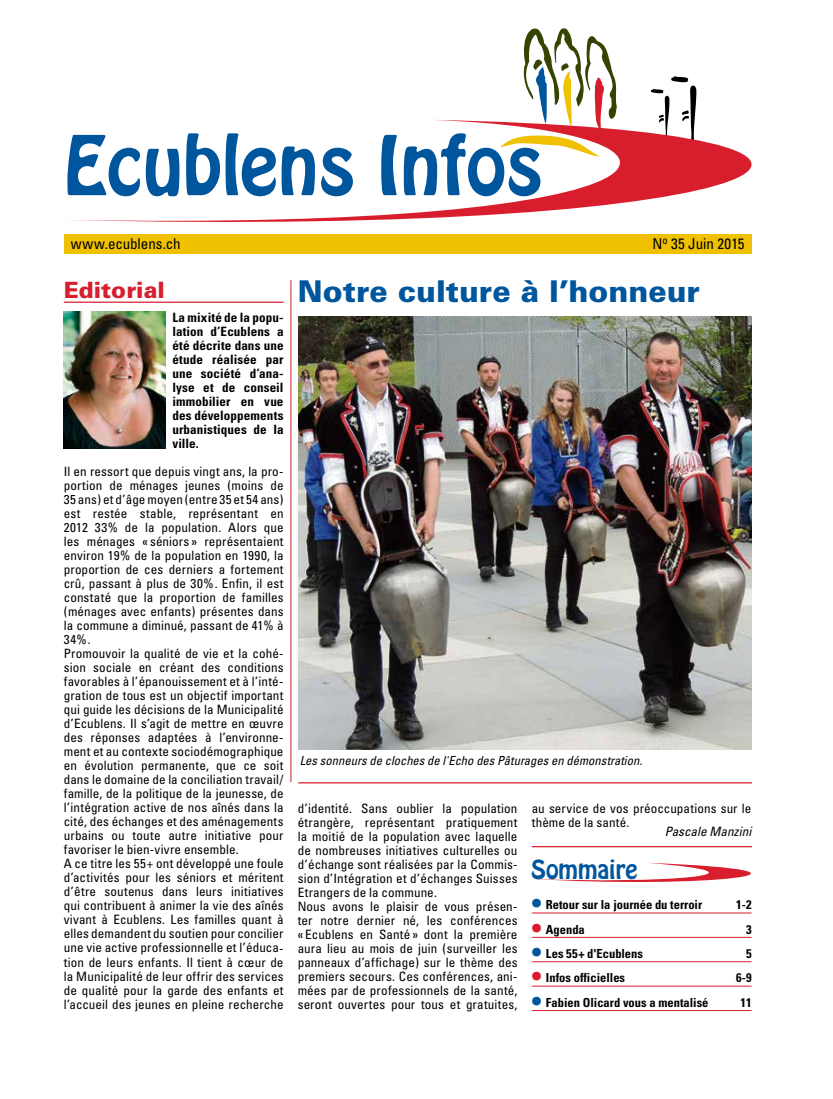
<style>
.page{position:relative;width:833px;height:1099px;background:#fff}
.page>*{position:absolute;margin:0;border:0;box-sizing:border-box;transform-origin:0 0}
.t1{font:72.5px "Hobo";color:#00569d}
.t2{font:900 30px "Univers";color:#00569d}
.t3{font:23.12px "Hobo Std";color:#00569d}
.t4{font:900 22.5px "Univers";color:#d81e2d}
.t5{font:condensed 15px "Univers";color:#000}
.t6{font:condensed 12.88px/14px "Univers";letter-spacing:.005em;color:#000}
.t7{font:700 condensed 12.88px/14px "Univers";letter-spacing:.005em;color:#000;text-align:justify}
.t8{font:italic condensed 12.88px "Univers";color:#000}
.t9{font:700 condensed 12.5px "Univers";color:#000}
.t10{font:italic condensed 12.5px "Univers";letter-spacing:.005em;color:#000}
.s1{font-family:"Universal Newswith Comm Pi";font-weight:400;font-stretch:normal;font-size:17.5px;color:#00569d}
.s2{font-family:"Universal Newswith Comm Pi";font-weight:400;font-stretch:normal;font-size:17.5px;color:#d81e2d}
</style>
<div class="page">
<div style="left:64px;top:234px;width:687px;height:19px;background:#efc100"></div>
<svg style="left:523px;top:28px;width:94px;height:92px"></svg>
<svg style="left:651px;top:76px;width:45px;height:44px"></svg>
<svg style="left:72px;top:120px;width:679px;height:102px"></svg>
<hr style="left:64px;top:301px;width:219px;height:2px;background:#d81e2d">
<hr style="left:532px;top:912px;width:219px;height:1px;background:#d81e2d">
<hr style="left:532px;top:937px;width:219px;height:1px;background:#d81e2d">
<hr style="left:532px;top:961px;width:219px;height:1px;background:#d81e2d">
<hr style="left:532px;top:985px;width:219px;height:1px;background:#d81e2d">
<hr style="left:532px;top:1010px;width:219px;height:1px;background:#d81e2d">
<svg style="left:533px;top:862px;width:218px;height:20px"></svg>
<hr style="left:298px;top:782px;width:454px;height:1px;background:#d81e2d">
<hr style="left:532px;top:846px;width:220px;height:1px;background:#d81e2d">
<hr style="left:291px;top:280px;width:1px;height:502px;background:#d81e2d">
<img style="left:64px;top:312px;width:101px;height:136px">
<img style="left:299px;top:317px;width:452px;height:432px">
<h1 class="t1" style="left:64px;top:115px;width:481px">Ecublens Infos</h1>
<p class="t5" style="left:71px;top:234px;width:111px">www.ecublens.ch</p>
<p class="t5" style="left:652px;top:234px;width:93px">N<sup>o</sup> 35 Juin 2015</p>
<h3 class="t4" style="left:64px;top:276px;width:103px">Editorial</h3>
<p class="t7" style="left:172px;top:310px;width:113px">La mixité de la popu&shy;lation d’Ecublens a été décrite dans une étude réalisée par une société d’ana&shy;lyse et de conseil immobilier en vue des développements urbanistiques de la ville.</p>
<p class="t6" style="left:64px;top:464px;width:221px">Il en ressort que depuis vingt ans, la pro&shy;portion de ménages jeunes (moins de 35 ans) et d’âge moyen (entre 35 et 54 ans) est restée stable, représentant en 2012 33% de la population. Alors que les ménages « séniors » représentaient environ 19% de la population en 1990, la proportion de ces derniers a fortement crû, passant à plus de 30%. Enfin, il est constaté que la proportion de familles (ménages avec enfants) présentes dans la commune a diminué, passant de 41% à 34%.<br>Promouvoir la qualité de vie et la cohé&shy;sion sociale en créant des conditions favorables à l’épanouissement et à l’inté&shy;gration de tous est un objectif important qui guide les décisions de la Municipalité d’Ecublens. Il s’agit de mettre en œuvre des réponses adaptées à l’environne&shy;ment et au contexte sociodémographique en évolution permanente, que ce soit dans le domaine de la conciliation travail/ famille, de la politique de la jeunesse, de l’intégration active de nos aînés dans la cité, des échanges et des aménagements urbains ou toute autre initiative pour favoriser le bien-vivre ensemble.<br>A ce titre les 55+ ont développé une foule d’activités pour les séniors et méritent d’être soutenus dans leurs initiatives qui contribuent à animer la vie des aînés vivant à Ecublens. Les familles quant à elles demandent du soutien pour concilier une vie active professionnelle et l’éduca&shy;tion de leurs enfants. Il tient à cœur de la Municipalité de leur offrir des services de qualité pour la garde des enfants et l’accueil des jeunes en pleine recherche</p>
<h2 class="t2" style="left:298px;top:273px;width:404px">Notre culture à l’honneur</h2>
<p class="t10" style="left:300px;top:752px;width:344px">Les sonneurs de cloches de l'Echo des Pâturages en démonstration.</p>
<p class="t6" style="left:298px;top:800px;width:221px">d’identité. Sans oublier la population étrangère, représentant pratiquement la moitié de la population avec laquelle de nombreuses initiatives culturelles ou d’échange sont réalisées par la Commis&shy;sion d’Intégration et d’échanges Suisses Etrangers de la commune.<br>Nous avons le plaisir de vous présen&shy;ter notre dernier né, les conférences «Ecublens en Santé » dont la première aura lieu au mois de juin (surveiller les panneaux d’affichage) sur le thème des premiers secours. Ces conférences, ani&shy;mées par de professionnels de la santé, seront ouvertes pour tous et gratuites,</p>
<p class="t6" style="left:532px;top:800px;width:221px">au service de vos préoccupations sur le thème de la santé.</p>
<p class="t8" style="left:664px;top:822px;width:88px">Pascale Manzini</p>
<h3 class="t3" style="left:531px;top:853px;width:108px">SOMMAIRE</h3>
<p class="t9" style="left:532px;top:897px;width:172px"><span class="s1">c</span> Retour sur la journée du terroir</p>
<p class="t9" style="left:736px;top:897px;width:17px">1-2</p>
<p class="t9" style="left:532px;top:921px;width:55px"><span class="s2">c</span> Agenda</p>
<p class="t9" style="left:746px;top:921px;width:7px">3</p>
<p class="t9" style="left:532px;top:945px;width:113px"><span class="s1">c</span> Les 55+ d'Ecublens</p>
<p class="t9" style="left:746px;top:945px;width:7px">5</p>
<p class="t9" style="left:532px;top:970px;width:95px"><span class="s2">c</span> Infos officielles</p>
<p class="t9" style="left:736px;top:970px;width:17px">6-9</p>
<p class="t9" style="left:532px;top:994px;width:178px"><span class="s1">c</span> Fabien Olicard vous a mentalisé</p>
<p class="t9" style="left:740px;top:994px;width:13px">11</p>
</div>
